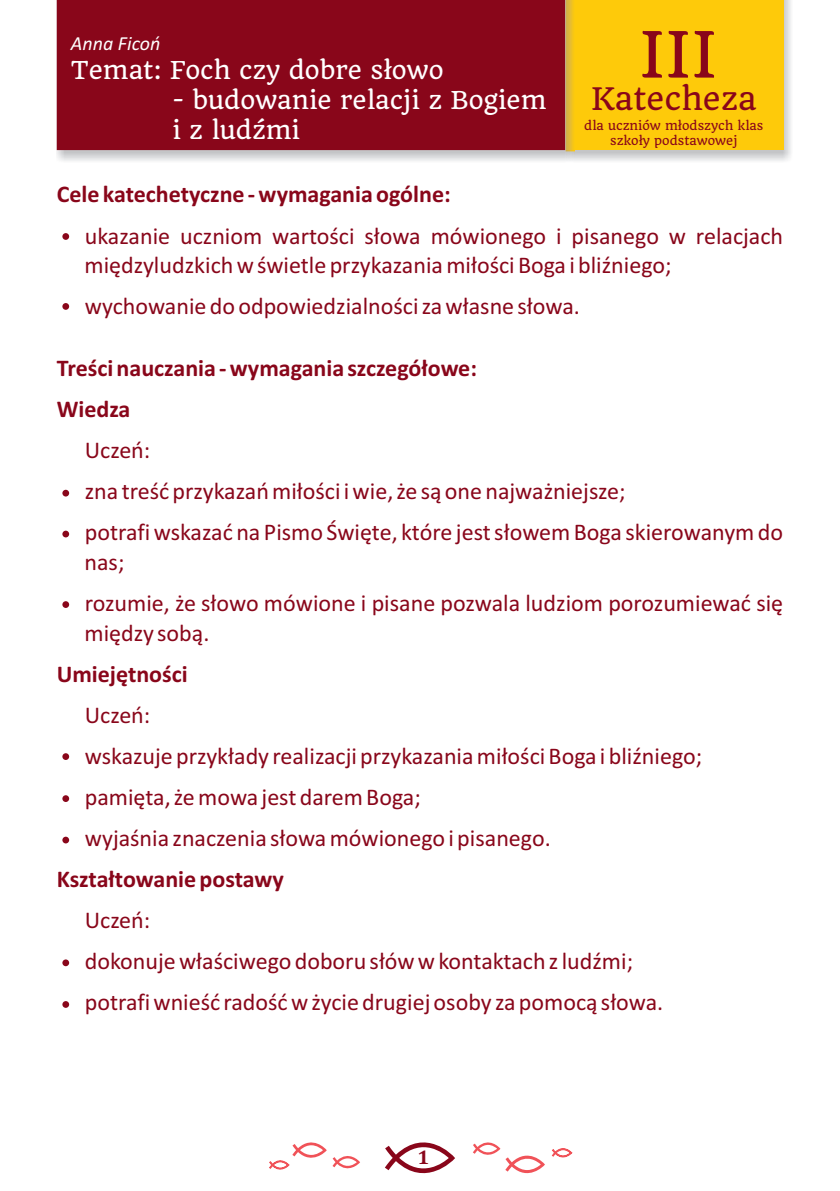
<style>
.page{position:relative;width:840px;height:1191px;background:#fff}
.page>*{position:absolute;margin:0;border:0;box-sizing:border-box;transform-origin:0 0}
.t1{font:62.2px "Quando";color:#89061a}
.t2{font:30.4px "Quando";color:#89061a}
.t3{font:24px/41px "Calibri";color:#89061a}
.t4{font:700 24px/41px "Calibri";color:#89061a}
.t5{font:24px/30px "Quando";color:#fff}
.t6{font:italic 20px "Calibri";color:#fff}
.t7{font:700 20px "Cambria";color:#89061a}
.t8{font:12px/15px "Quando";color:#89061a;text-align:center}
</style>
<div class="page">
<img style="left:574px;top:0;width:217px;height:161px">
<div style="left:564px;top:0;width:218px;height:150px;background:#feca0a"></div>
<img style="left:57px;top:0;width:517px;height:161px">
<div style="left:57px;top:0;width:507px;height:150px;background:#89061a"></div>
<svg style="left:269px;top:1142px;width:91px;height:28px"></svg>
<svg style="left:473px;top:1142px;width:99px;height:32px"></svg>
<svg style="left:385px;top:1142px;width:70px;height:32px"></svg>
<div style="left:62px;top:233px;width:7px;height:7px;background:#89061a;border-radius:50%"></div>
<div style="left:62px;top:303px;width:7px;height:7px;background:#89061a;border-radius:50%"></div>
<div style="left:62px;top:490px;width:7px;height:6px;background:#89061a;border-radius:50%"></div>
<div style="left:62px;top:530px;width:7px;height:7px;background:#89061a;border-radius:50%"></div>
<div style="left:62px;top:601px;width:7px;height:7px;background:#89061a;border-radius:50%"></div>
<div style="left:62px;top:753px;width:7px;height:7px;background:#89061a;border-radius:50%"></div>
<div style="left:62px;top:795px;width:7px;height:7px;background:#89061a;border-radius:50%"></div>
<div style="left:62px;top:836px;width:7px;height:7px;background:#89061a;border-radius:50%"></div>
<div style="left:62px;top:959px;width:7px;height:7px;background:#89061a;border-radius:50%"></div>
<div style="left:62px;top:1001px;width:7px;height:6px;background:#89061a;border-radius:50%"></div>
<h1 class="t1" style="left:639px;top:16px;width:80px">III</h1>
<p class="t6" style="left:71px;top:35px;width:91px">Anna Ficoń</p>
<p class="t5" style="left:71px;top:55px;width:374px">Temat: Foch czy dobre słowo</p>
<p class="t5" style="left:172px;top:85px;width:375px">- budowanie relacji z Bogiem i z ludźmi</p>
<p class="t2" style="left:590px;top:80px;width:167px">Katecheza</p>
<p class="t8" style="left:584px;top:118px;width:180px">dla uczniów młodszych klas szkoły podstawowej</p>
<p class="t4" style="left:57px;top:176px;width:395px">Cele katechetyczne - wymagania ogólne:</p>
<p class="t3" style="left:84px;top:223px;width:699px;line-height:29.8px">ukazanie uczniom wartości słowa mówionego i pisanego w relacjach międzyludzkich w świetle przykazania miłości Boga i bliźniego;</p>
<p class="t3" style="left:85px;top:288px;width:496px">wychowanie do odpowiedzialności za własne słowa.</p>
<p class="t4" style="left:57px;top:349px;width:421px">Treści nauczania - wymagania szczegółowe:<br>Wiedza</p>
<p class="t3" style="left:85px;top:431px;width:699px">Uczeń:<br>zna treść przykazań miłości i wie, że są one najważniejsze;<br>potrafi wskazać na Pismo Święte, które jest słowem Boga skierowanym do</p>
<p class="t3" style="left:84px;top:543px;width:699px">nas;<br>rozumie, że słowo mówione i pisane pozwala ludziom porozumiewać się</p>
<p class="t3" style="left:84px;top:614px;width:126px">między sobą.</p>
<p class="t4" style="left:57px;top:655px;width:132px">Umiejętności</p>
<p class="t3" style="left:85px;top:696px;width:618px">Uczeń:<br>wskazuje przykłady realizacji przykazania miłości Boga i bliźniego; pamięta, że mowa jest darem Boga;<br>wyjaśnia znaczenia słowa mówionego i pisanego.</p>
<p class="t4" style="left:57px;top:860px;width:228px">Kształtowanie postawy</p>
<p class="t3" style="left:85px;top:901px;width:579px">Uczeń:<br>dokonuje właściwego doboru słów w kontaktach z ludźmi; potrafi wnieść radość w życie drugiej osoby za pomocą słowa.</p>
<p class="t7" style="left:417px;top:1148px;width:13px">1</p>
</div>
